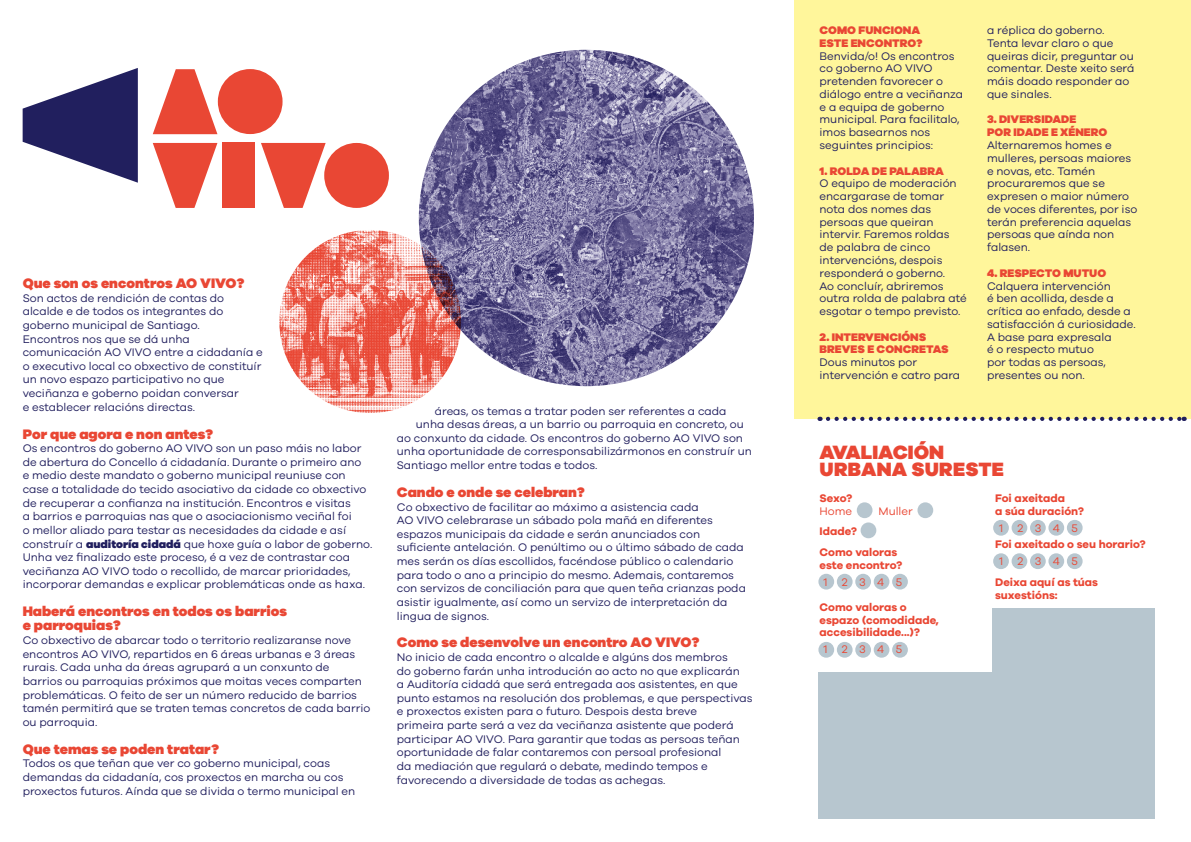
<style>
.page{position:relative;width:1191px;height:842px;background:#fff}
.page>*{position:absolute;margin:0;border:0;box-sizing:border-box;transform-origin:0 0}
.t1{font:900 19.9px/17px "Galano Grotesque";color:#e94734}
.t2{font:900 14.2px/14.2px "Galano Grotesque";color:#e94734}
.t3{font:11.4px/13.6px "Galano Grotesque";color:#211f5e}
.t4{font:700 11.4px/12.8px "Galano Grotesque";color:#e94734}
.t5{font:900 11.4px/12.8px "Galano Grotesque";color:#e94734}
.t6{font:11.4px "Galano Grotesque";color:#e94734}
.s1{font-weight:900}
</style>
<div class="page">
<div style="left:794px;top:0;width:397px;height:419px;background:#fff69b"></div>
<svg style="left:153px;top:143px;width:64px;height:65px"></svg>
<svg style="left:153px;top:69px;width:64px;height:65px"></svg>
<svg style="left:23px;top:68px;width:115px;height:115px"></svg>
<svg style="left:261px;top:143px;width:65px;height:65px"></svg>
<div style="left:218px;top:69px;width:64px;height:65px;background:#e94734;border-radius:50%"></div>
<div style="left:324px;top:143px;width:65px;height:65px;background:#e94734;border-radius:50%"></div>
<div style="left:223px;top:143px;width:32px;height:65px;background:#e94734"></div>
<div style="left:856px;top:502px;width:16px;height:16px;background:#b7c6cf;border-radius:50%"></div>
<div style="left:860px;top:522px;width:16px;height:16px;background:#b7c6cf;border-radius:50%"></div>
<div style="left:818px;top:574px;width:16px;height:16px;background:#b7c6cf;border-radius:50%"></div>
<div style="left:818px;top:642px;width:16px;height:16px;background:#b7c6cf;border-radius:50%"></div>
<div style="left:855px;top:574px;width:16px;height:16px;background:#b7c6cf;border-radius:50%"></div>
<div style="left:855px;top:642px;width:16px;height:16px;background:#b7c6cf;border-radius:50%"></div>
<div style="left:873px;top:574px;width:16px;height:16px;background:#b7c6cf;border-radius:50%"></div>
<div style="left:873px;top:642px;width:16px;height:16px;background:#b7c6cf;border-radius:50%"></div>
<div style="left:892px;top:574px;width:16px;height:16px;background:#b7c6cf;border-radius:50%"></div>
<div style="left:892px;top:642px;width:16px;height:16px;background:#b7c6cf;border-radius:50%"></div>
<div style="left:837px;top:574px;width:15px;height:16px;background:#b7c6cf;border-radius:50%"></div>
<div style="left:993px;top:520px;width:16px;height:16px;background:#b7c6cf;border-radius:50%"></div>
<div style="left:1030px;top:520px;width:15px;height:16px;background:#b7c6cf;border-radius:50%"></div>
<div style="left:1048px;top:520px;width:16px;height:16px;background:#b7c6cf;border-radius:50%"></div>
<div style="left:1066px;top:520px;width:16px;height:16px;background:#b7c6cf;border-radius:50%"></div>
<div style="left:1011px;top:520px;width:16px;height:16px;background:#b7c6cf;border-radius:50%"></div>
<div style="left:993px;top:553px;width:16px;height:16px;background:#b7c6cf;border-radius:50%"></div>
<div style="left:1030px;top:553px;width:15px;height:16px;background:#b7c6cf;border-radius:50%"></div>
<div style="left:1048px;top:553px;width:16px;height:16px;background:#b7c6cf;border-radius:50%"></div>
<div style="left:1066px;top:553px;width:16px;height:16px;background:#b7c6cf;border-radius:50%"></div>
<div style="left:1011px;top:553px;width:16px;height:16px;background:#b7c6cf;border-radius:50%"></div>
<div style="left:837px;top:642px;width:15px;height:16px;background:#b7c6cf;border-radius:50%"></div>
<div style="left:917px;top:502px;width:16px;height:16px;background:#b7c6cf;border-radius:50%"></div>
<img style="left:419px;top:50px;width:335px;height:336px">
<img style="left:279px;top:230px;width:182px;height:183px">
<svg style="left:828px;top:417px;width:356px;height:4px"></svg>
<div style="left:818px;top:672px;width:337px;height:147px;background:#b7c6cf"></div>
<div style="left:992px;top:608px;width:163px;height:147px;background:#b7c6cf"></div>
<p class="t2" style="left:23px;top:276px;width:223px">Que son os encontros AO VIVO?</p>
<p class="t3" style="left:23px;top:291px;width:242px">Son actos de rendición de contas do alcalde e de todos os integrantes do goberno municipal de Santiago.<br>Encontros nos que se dá unha comunicación AO VIVO entre a cidadanía e o executivo local co obxectivo de constituír un novo espazo participativo no que veciñanza e goberno poidan conversar<br>e establecer relacións directas.</p>
<p class="t2" style="left:23px;top:426px;width:192px">Por que agora e non antes?</p>
<p class="t3" style="left:23px;top:441px;width:351px">Os encontros do goberno AO VIVO son un paso máis no labor de abertura do Concello á cidadanía. Durante o primeiro ano<br>e medio deste mandato o goberno municipal reuniuse con case a totalidade do tecido asociativo da cidade co obxectivo de recuperar a confianza na institución. Encontros e visitas<br>a barrios e parroquias nas que o asociacionismo veciñal foi<br>o mellor aliado para testar as necesidades da cidade e así construír a <span class="s1">auditoría cidadá</span> que hoxe guía o labor de goberno.<br>Unha vez finalizado este proceso, é a vez de contrastar coa veciñanza AO VIVO todo o recollido, de marcar prioridades, incorporar demandas e explicar problemáticas onde as haxa.</p>
<p class="t2" style="left:23px;top:604px;width:266px">Haberá encontros en todos os barrios e parroquias?</p>
<p class="t3" style="left:23px;top:633px;width:349px">Co obxectivo de abarcar todo o territorio realizaranse nove encontros AO VIVO, repartidos en 6 áreas urbanas e 3 áreas rurais. Cada unha da áreas agrupará a un conxunto de barrios ou parroquias próximos que moitas veces comparten problemáticas. O feito de ser un número reducido de barrios tamén permitirá que se traten temas concretos de cada barrio ou parroquia.</p>
<p class="t2" style="left:23px;top:741px;width:198px">Que temas se poden tratar?</p>
<p class="t3" style="left:23px;top:756px;width:334px">Todos os que teñan que ver co goberno municipal, coas demandas da cidadanía, cos proxectos en marcha ou cos proxectos futuros. Aínda que se divida o termo municipal en</p>
<p class="t3" style="left:435px;top:404px;width:293px">áreas, os temas a tratar poden ser referentes a cada</p>
<p class="t3" style="left:416px;top:417px;width:329px">unha desas áreas, a un barrio ou parroquia en concreto, ou</p>
<p class="t3" style="left:397px;top:431px;width:348px">ao conxunto da cidade. Os encontros do goberno AO VIVO son</p>
<p class="t3" style="left:397px;top:444px;width:356px">unha oportunidade de corresponsabilizármonos en construír un</p>
<p class="t3" style="left:397px;top:458px;width:202px">Santiago mellor entre todas e todos.</p>
<p class="t2" style="left:397px;top:484px;width:189px">Cando e onde se celebran?</p>
<p class="t3" style="left:397px;top:499px;width:351px">Co obxectivo de facilitar ao máximo a asistencia cada<br>AO VIVO celebrarase un sábado pola mañá en diferentes espazos municipais da cidade e serán anunciados con suficiente antelación. O penúltimo ou o último sábado de cada mes serán os días escollidos, facéndose público o calendario para todo o ano a principio do mesmo. Ademais, contaremos con servizos de conciliación para que quen teña crianzas poda asistir igualmente, así como un servizo de interpretación da lingua de signos.</p>
<p class="t2" style="left:397px;top:635px;width:304px">Como se desenvolve un encontro AO VIVO?</p>
<p class="t3" style="left:397px;top:650px;width:357px">No inicio de cada encontro o alcalde e algúns dos membros<br>do goberno farán unha introdución ao acto no que explicarán<br>a Auditoría cidadá que será entregada aos asistentes, en que punto estamos na resolución dos problemas, e que perspectivas e proxectos existen para o futuro. Despois desta breve<br>primeira parte será a vez da veciñanza asistente que poderá participar AO VIVO. Para garantir que todas as persoas teñan oportunidade de falar contaremos con persoal profesional<br>da mediación que regulará o debate, medindo tempos e favorecendo a diversidade de todas as achegas.</p>
<p class="t5" style="left:819px;top:23px;width:105px">COMO FUNCIONA<br>ESTE ENCONTRO?</p>
<p class="t3" style="left:819px;top:49px;width:145px;line-height:12.8px">Benvida/o! Os encontros co goberno AO VIVO pretenden favorecer o diálogo entre a veciñanza e a equipa de goberno municipal. Para facilitalo, imos basearnos nos seguintes principios:</p>
<p class="t5" style="left:819px;top:164px;width:126px">1. ROLDA DE PALABRA</p>
<p class="t3" style="left:819px;top:177px;width:149px;line-height:12.8px">O equipo de moderación encargarase de tomar nota dos nomes das persoas que queiran intervir. Faremos roldas<br>de palabra de cinco intervencións, despois responderá o goberno.<br>Ao concluír, abriremos outra rolda de palabra até esgotar o tempo previsto.</p>
<p class="t5" style="left:819px;top:330px;width:131px">2. INTERVENCIÓNS<br>BREVES E CONCRETAS</p>
<p class="t3" style="left:819px;top:356px;width:142px;line-height:12.8px">Dous minutos por intervención e catro para</p>
<p class="t3" style="left:987px;top:23px;width:149px;line-height:12.8px">a réplica do goberno.<br>Tenta levar claro o que queiras dicir, preguntar ou comentar. Deste xeito será máis doado responder ao que sinales.</p>
<p class="t5" style="left:987px;top:113px;width:122px">3. DIVERSIDADE<br>POR IDADE E XÉNERO</p>
<p class="t3" style="left:987px;top:138px;width:152px;line-height:12.8px">Alternaremos homes e mulleres, persoas maiores e novas, etc. Tamén procuraremos que se expresen o maior número de voces diferentes, por iso terán preferencia aquelas persoas que aínda non falasen.</p>
<p class="t5" style="left:987px;top:266px;width:121px">4. RESPECTO MUTUO</p>
<p class="t3" style="left:987px;top:279px;width:150px;line-height:12.8px">Calquera intervención<br>é ben acollida, desde a crítica ao enfado, desde a satisfacción á curiosidade.<br>A base para expresala<br>é o respecto mutuo<br>por todas as persoas, presentes ou non.</p>
<h1 class="t1" style="left:819px;top:443px;width:186px">AVALIACIÓN<br>URBANA SURESTE</h1>
<p class="t4" style="left:819px;top:491px;width:34px">Sexo?</p>
<p class="t6" style="left:819px;top:504px;width:34px">Home</p>
<p class="t6" style="left:878px;top:504px;width:36px">Muller</p>
<p class="t4" style="left:819px;top:521px;width:79px;line-height:20.8px">Idade?<br>Como valoras</p>
<p class="t4" style="left:819px;top:558px;width:84px">este encontro?</p>
<p class="t6" style="left:823px;top:575px;width:6px">1</p>
<p class="t6" style="left:842px;top:575px;width:62px">2 3 4 5</p>
<p class="t4" style="left:819px;top:600px;width:121px">Como valoras o espazo (comodidade, accesibilidade...)?</p>
<p class="t6" style="left:823px;top:643px;width:6px">1</p>
<p class="t6" style="left:842px;top:643px;width:62px">2 3 4 5</p>
<p class="t4" style="left:995px;top:491px;width:91px">Foi axeitada<br>a súa duración?</p>
<p class="t6" style="left:999px;top:521px;width:6px">1</p>
<p class="t6" style="left:1017px;top:521px;width:62px">2 3 4 5</p>
<p class="t4" style="left:995px;top:538px;width:152px">Foi axeitado o seu horario?</p>
<p class="t6" style="left:999px;top:555px;width:6px">1</p>
<p class="t6" style="left:1017px;top:555px;width:62px">2 3 4 5</p>
<p class="t4" style="left:995px;top:576px;width:105px">Deixa aquí as túas suxestións:</p>
</div>
